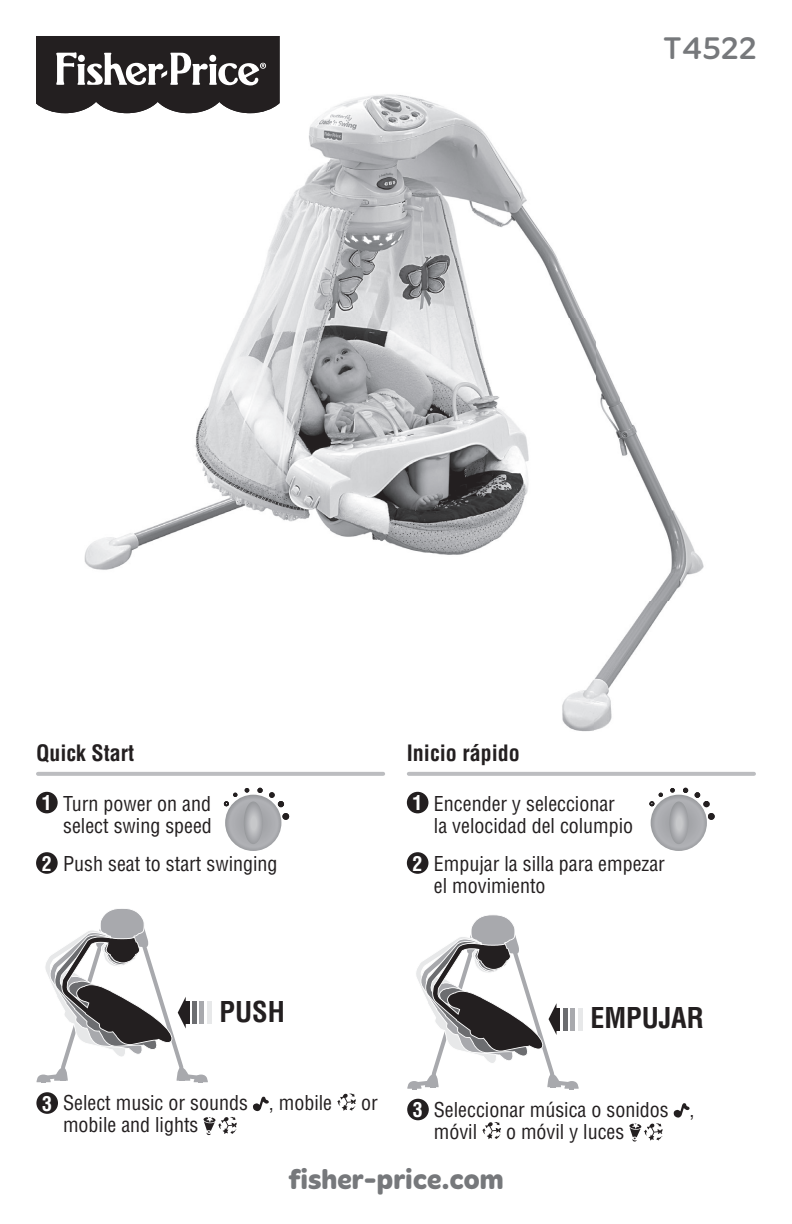
<style>
.page{position:relative;width:792px;height:1224px;background:#fff}
.page>*{position:absolute;margin:0;border:0;box-sizing:border-box;transform-origin:0 0}
.t1{font:32px "Merge Pro";color:#76787b}
.t2{font:700 28px "Merge Pro";color:#76787b}
.t3{font:700 condensed 28px "Helvetica LT Std";color:#231f20}
.t4{font:700 condensed 22px "Helvetica LT Std";color:#231f20}
.t5{font:condensed 20px/22px "Helvetica LT Std";color:#231f20}
.s1{font-weight:700;color:#fff}
</style>
<div class="page">
<img style="left:67px;top:94px;width:637px;height:638px">
<svg style="left:36px;top:36px;width:244px;height:77px;background:#484546"></svg>
<hr style="left:38px;top:772px;width:345px;height:4px;background:#bcbdc0">
<hr style="left:409px;top:772px;width:345px;height:4px;background:#bcbdc0">
<div style="left:36px;top:1092px;width:22px;height:22px;background:#231f20;border-radius:50%"></div>
<svg style="left:253px;top:1097px;width:16px;height:14px"></svg>
<svg style="left:337px;top:1093px;width:19px;height:18px"></svg>
<svg style="left:203px;top:1116px;width:34px;height:19px"></svg>
<div style="left:407px;top:1099px;width:22px;height:21px;background:#231f20;border-radius:50%"></div>
<svg style="left:674px;top:1103px;width:16px;height:15px"></svg>
<svg style="left:482px;top:1122px;width:19px;height:17px"></svg>
<svg style="left:629px;top:1123px;width:34px;height:19px"></svg>
<div style="left:36px;top:792px;width:22px;height:21px;background:#231f20;border-radius:50%"></div>
<div style="left:36px;top:852px;width:22px;height:22px;background:#231f20;border-radius:50%"></div>
<div style="left:407px;top:792px;width:21px;height:21px;background:#231f20;border-radius:50%"></div>
<div style="left:407px;top:852px;width:21px;height:22px;background:#231f20;border-radius:50%"></div>
<div style="left:207px;top:1001px;width:5px;height:23px;background:#e7e8e9"></div>
<svg style="left:36px;top:908px;width:172px;height:175px"></svg>
<div style="left:578px;top:1008px;width:5px;height:22px;background:#e7e8e9"></div>
<svg style="left:407px;top:915px;width:172px;height:174px"></svg>
<div style="left:225px;top:795px;width:56px;height:56px;background:#a6a7ab;border-radius:50%"></div>
<div style="left:229px;top:799px;width:48px;height:48px;background:#acadb1;border-radius:50%"></div>
<svg style="left:244px;top:801px;width:19px;height:43px"></svg>
<div style="left:282px;top:813px;width:7px;height:7px;border:1px solid #231f20;border-radius:50%"></div>
<svg style="left:269px;top:792px;width:15px;height:15px"></svg>
<svg style="left:257px;top:788px;width:6px;height:5px"></svg>
<svg style="left:245px;top:788px;width:4px;height:5px"></svg>
<svg style="left:223px;top:793px;width:14px;height:15px"></svg>
<div style="left:651px;top:795px;width:56px;height:56px;background:#a6a7ab;border-radius:50%"></div>
<div style="left:655px;top:799px;width:48px;height:48px;background:#acadb1;border-radius:50%"></div>
<svg style="left:669px;top:801px;width:19px;height:43px"></svg>
<div style="left:708px;top:813px;width:7px;height:7px;border:1px solid #231f20;border-radius:50%"></div>
<div style="left:703px;top:801px;width:7px;height:6px;border:1px solid #231f20;border-radius:50%"></div>
<svg style="left:695px;top:792px;width:14px;height:15px"></svg>
<svg style="left:683px;top:788px;width:5px;height:5px"></svg>
<svg style="left:670px;top:788px;width:5px;height:5px"></svg>
<svg style="left:649px;top:793px;width:14px;height:15px"></svg>
<h1 class="t1" style="left:663px;top:35px;width:95px">T4522</h1>
<p class="t4" style="left:36px;top:745px;width:100px">Quick Start</p>
<p class="t4" style="left:407px;top:745px;width:115px">Inicio rápido</p>
<p class="t5" style="left:42px;top:794px;width:172px;text-align:right"><span class="s1">1</span> Turn power on and select swing speed</p>
<p class="t5" style="left:42px;top:855px;width:237px"><span class="s1">2</span> Push seat to start swinging</p>
<p class="t5" style="left:434px;top:794px;width:201px;text-indent:-21px"><span class="s1">1</span> Encender y seleccionar<br>la velocidad del columpio</p>
<p class="t5" style="left:434px;top:855px;width:233px;text-indent:-21px"><span class="s1">2</span> Empujar la silla para empezar el movimiento</p>
<h2 class="t3" style="left:220px;top:1002px;width:67px">PUSH</h2>
<h2 class="t3" style="left:590px;top:1008px;width:115px">EMPUJAR</h2>
<p class="t5" style="left:42px;top:1094px;width:291px"><span class="s1">3</span> Select music or sounds , mobile</p>
<p class="t5" style="left:361px;top:1094px;width:18px">or</p>
<p class="t5" style="left:63px;top:1116px;width:137px">mobile and lights</p>
<p class="t5" style="left:434px;top:1100px;width:262px;text-indent:-21px"><span class="s1">3</span> Seleccionar música o sonidos , móvil</p>
<p class="t5" style="left:506px;top:1122px;width:120px">o móvil y luces</p>
<h2 class="t2" style="left:288px;top:1169px;width:217px">fisher-price.com</h2>
</div>
